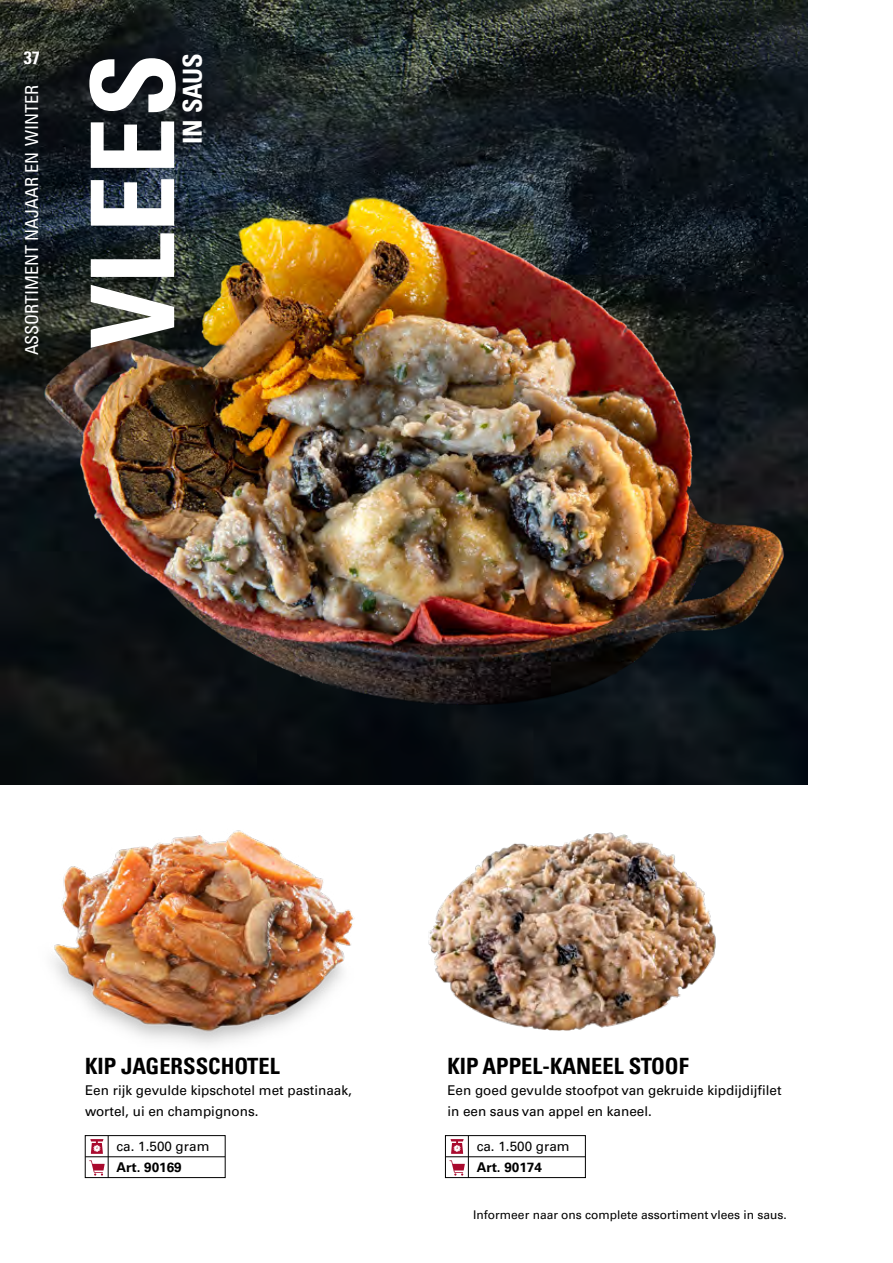
<style>
.page{position:relative;width:893px;height:1263px;background:#fff}
.page>*{position:absolute;margin:0;border:0;box-sizing:border-box;transform-origin:0 0}
.t1{font:700 condensed 115.5px "Univers";color:#fff}
.t2{font:700 condensed 26.25px "Univers";letter-spacing:-.01em;color:#fff}
.t3{font:700 condensed 22.5px "Univers";color:#000}
.t4{font:condensed 18px "Univers";color:#fff}
.t5{font:700 condensed 18px "Univers";color:#fff}
.t6{font:13.5px/21px "Univers";color:#000}
.t7{font:700 13.5px "Univers";color:#000}
.t8{font:12px "Univers";color:#000}
</style>
<div class="page">
<img style="left:0;top:0;width:808px;height:108px">
<img style="left:0;top:108px;width:808px;height:676px">
<img style="left:53px;top:830px;width:301px;height:215px">
<img style="left:428px;top:832px;width:288px;height:199px">
<hr style="left:108px;top:1136px;width:1px;height:42px;background:#000">
<div style="left:85px;top:1135px;width:140px;height:43px;border:1px solid #000"></div>
<hr style="left:85px;top:1156px;width:140px;height:1px;background:#000">
<svg style="left:90px;top:1139px;width:13px;height:15px"></svg>
<svg style="left:89px;top:1160px;width:16px;height:15px"></svg>
<hr style="left:468px;top:1136px;width:1px;height:42px;background:#000">
<div style="left:445px;top:1135px;width:141px;height:43px;border:1px solid #000"></div>
<hr style="left:445px;top:1156px;width:140px;height:1px;background:#000">
<svg style="left:451px;top:1139px;width:13px;height:15px"></svg>
<svg style="left:449px;top:1160px;width:16px;height:15px"></svg>
<h3 class="t5" style="left:24px;top:47px;width:17px">37</h3>
<h3 class="t4" style="left:20px;top:355px;width:272px;rotate:-90deg">ASSORTIMENT NAJAAR EN WINTER</h3>
<h1 class="t1" style="left:62px;top:348px;width:297px;rotate:-90deg">VLEES</h1>
<h2 class="t2" style="left:176px;top:144px;width:92px;rotate:-90deg">IN SAUS</h2>
<h3 class="t3" style="left:85px;top:1052px;width:196px">KIP JAGERSSCHOTEL</h3>
<p class="t6" style="left:85px;top:1080px;width:268px">Een rijk gevulde kipschotel met pastinaak, wortel, ui en champignons.</p>
<p class="t6" style="left:116px;top:1136px;width:94px">ca. 1.500 gram</p>
<p class="t7" style="left:116px;top:1159px;width:67px">Art. 90169</p>
<h3 class="t3" style="left:447px;top:1052px;width:243px">KIP APPEL-KANEEL STOOF</h3>
<p class="t6" style="left:447px;top:1080px;width:336px">Een goed gevulde stoofpot van gekruide kipdijdijfilet in een saus van appel en kaneel.</p>
<p class="t6" style="left:477px;top:1136px;width:94px">ca. 1.500 gram</p>
<p class="t7" style="left:477px;top:1159px;width:67px">Art. 90174</p>
<p class="t8" style="left:473px;top:1208px;width:315px">Informeer naar ons complete assortiment vlees in saus.</p>
</div>
